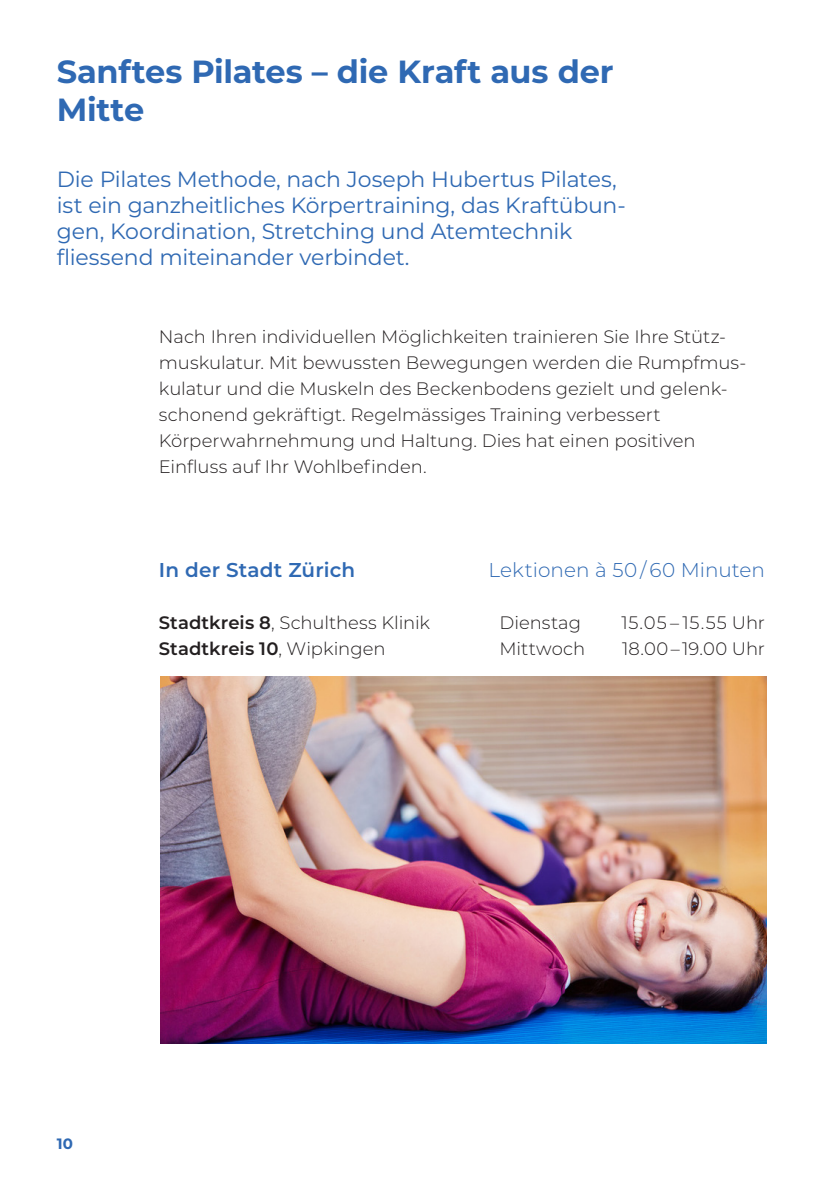
<style>
.page{position:relative;width:840px;height:1191px;background:#fff}
.page>*{position:absolute;margin:0;border:0;box-sizing:border-box;transform-origin:0 0}
.Titel{font:700 32px/38px "Montserrat";letter-spacing:-.01em;color:#2f69b3}
.Lead{font:22px/26px "Montserrat";letter-spacing:-.01em;color:#2f69b3}
.Zwischentitel{font:300 20px "Montserrat";letter-spacing:.005em;color:#2f69b3}
.Zwischentitel-2{font:600 20px "Montserrat";letter-spacing:.01em;color:#2f69b3}
.Grundtext{font:300 18px/26px "Montserrat";color:#231f20}
.Kursort-Zeit{font:300 18px "Montserrat";color:#231f20}
.Kursort-Zeit-2{font:600 18px "Montserrat";letter-spacing:.005em;color:#231f20}
.Kursort-Zeit-3{font:300 18px "Montserrat";letter-spacing:.04em;color:#231f20}
.t1{font:700 15px "Montserrat";color:#2f69b3}
.s1{font-weight:600}
.s2{font-weight:300}
</style>
<div class="page">
<img style="left:160px;top:676px;width:605px;height:367px">
<p class="Titel" style="left:57px;top:51px;width:558px">Sanftes Pilates – die Kraft aus der<br>Mitte</p>
<p class="Lead" style="left:57px;top:165px;width:570px">Die Pilates Methode, nach Joseph Hubertus Pilates, ist ein ganzheitliches Körpertraining, das Kraftübun&shy;gen, Koordination, Stretching und Atemtechnik fliessend miteinander verbindet.</p>
<p class="Grundtext" style="left:159px;top:323px;width:588px">Nach Ihren individuellen Möglichkeiten trainieren Sie Ihre Stütz&shy;muskulatur. Mit bewussten Bewegungen werden die Rumpfmus&shy;kulatur und die Muskeln des Beckenbodens gezielt und gelenk&shy;schonend gekräftigt. Regelmässiges Training verbessert Körperwahrnehmung und Haltung. Dies hat einen positiven Einfluss auf Ihr Wohlbefinden.</p>
<p class="Zwischentitel-2" style="left:159px;top:555px;width:198px">In der Stadt Zürich</p>
<p class="Zwischentitel" style="left:488px;top:556px;width:278px">Lektionen à 50 / 60 Minuten</p>
<p class="Kursort-Zeit" style="left:159px;top:610px;width:273px"><span class="s1">Stadtkreis 8</span>, Schulthess Klinik</p>
<p class="Kursort-Zeit" style="left:499px;top:610px;width:83px">Dienstag</p>
<p class="Kursort-Zeit-3" style="left:621px;top:610px;width:145px">15.05 – 15.55 Uhr</p>
<p class="Kursort-Zeit-2" style="left:159px;top:636px;width:228px">Stadtkreis 10<span class="s2">, Wipkingen</span></p>
<p class="Kursort-Zeit" style="left:499px;top:636px;width:87px">Mittwoch</p>
<p class="Kursort-Zeit" style="left:621px;top:636px;width:144px">18.00 – 19.00 Uhr</p>
<p class="t1" style="left:57px;top:1133px;width:18px">10</p>
</div>
